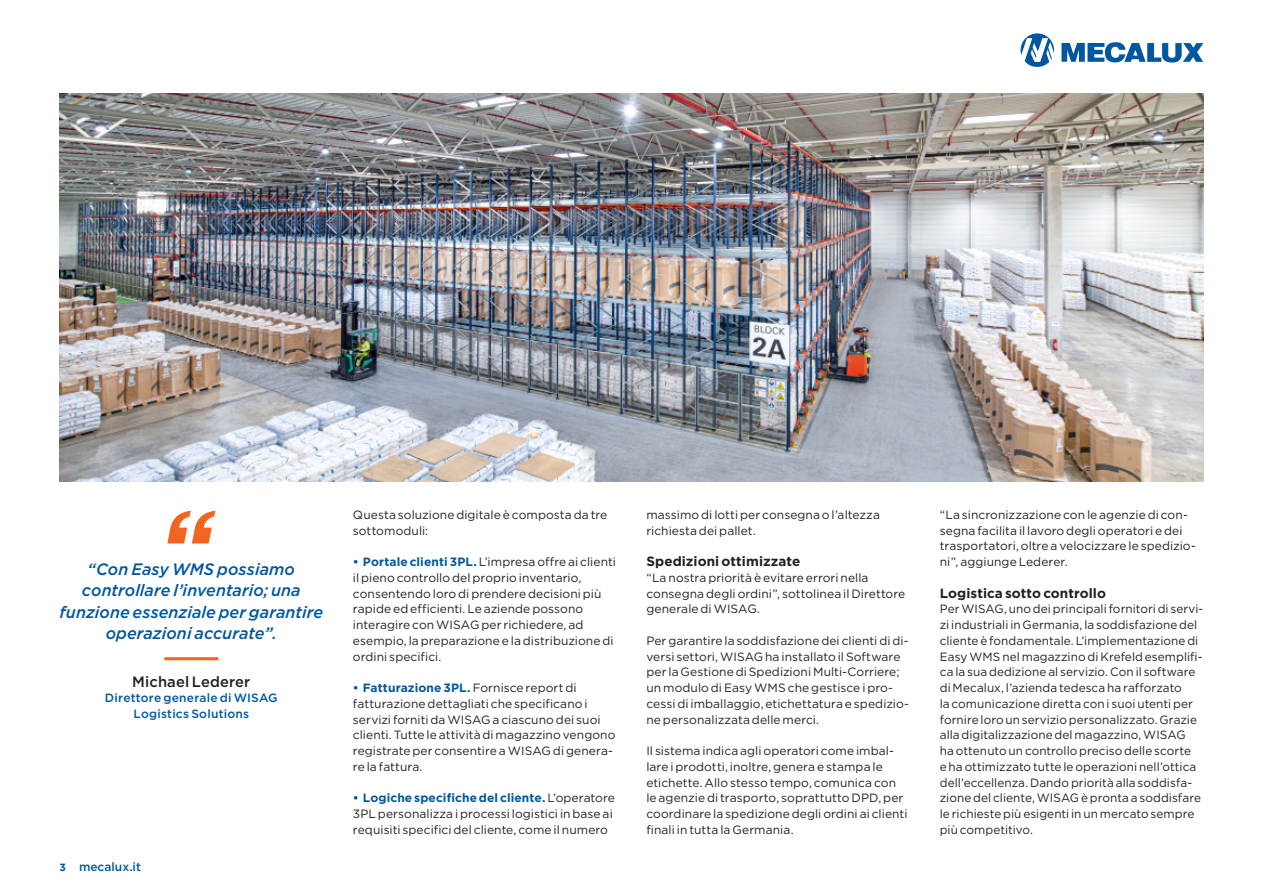
<style>
.page{position:relative;width:1263px;height:893px;background:#fff}
.page>*{position:absolute;margin:0;border:0;box-sizing:border-box;transform-origin:0 0}
.t1{font:italic 500 16.5px/21px "Gotham";letter-spacing:.005em;color:#01579f;text-align:center}
.t2{font:500 15px "Gotham";letter-spacing:.01em;color:#231f20}
.t3{font:700 13.5px "Gotham";letter-spacing:.005em;color:#231f20}
.t4{font:12px/15.8px "Gotham";letter-spacing:.005em;color:#231f20}
.t5{font:500 12px/15.8px "Gotham";letter-spacing:.015em;color:#01579f;text-align:center}
.s1{font-weight:700;font-size:10.5px}
.s2{font-weight:700;color:#01579f}
</style>
<div class="page">
<svg style="left:1020px;top:33px;width:34px;height:34px"></svg>
<svg style="left:1061px;top:42px;width:142px;height:21px"></svg>
<hr style="left:164px;top:657px;width:54px;height:3px;background:#f36421">
<svg style="left:167px;top:511px;width:48px;height:32px"></svg>
<img style="left:60px;top:94px;width:1143px;height:387px">
<h1 class="t1" style="left:60px;top:559px;width:265px">“Con Easy WMS possiamo controllare l’inventario; una funzione essenziale per garantire operazioni accurate”.</h1>
<p class="t2" style="left:132px;top:671px;width:120px">Michael Lederer</p>
<p class="t5" style="left:105px;top:690px;width:174px">Direttore generale di WISAG<br>Logistics Solutions</p>
<p class="t5" style="left:60px;top:858px;width:83px"><span class="s1">3</span> mecalux.it</p>
<p class="t4" style="left:353px;top:506px;width:256px">Questa soluzione digitale è composta da tre sottomoduli:</p>
<p class="t4" style="left:353px;top:554px;width:264px"><span class="s2">• Portale clienti 3PL.</span> L’impresa offre ai clienti il pieno controllo del proprio inventario, consentendo loro di prendere decisioni più rapide ed efficienti. Le aziende possono interagire con WISAG per richiedere, ad esempio, la preparazione e la distribuzione di ordini specifici.</p>
<p class="t4" style="left:353px;top:680px;width:264px"><span class="s2">• Fatturazione 3PL.</span> Fornisce report di fatturazione dettagliati che specificano i servizi forniti da WISAG a ciascuno dei suoi clienti. Tutte le attività di magazzino vengono registrate per consentire a WISAG di genera&shy;re la fattura.</p>
<p class="t4" style="left:353px;top:790px;width:263px"><span class="s2">• Logiche specifiche del cliente.</span> L’operatore<br>3PL personalizza i processi logistici in base ai requisiti specifici del cliente, come il numero</p>
<p class="t4" style="left:646px;top:506px;width:235px">massimo di lotti per consegna o l’altezza richiesta dei pallet.</p>
<p class="t3" style="left:646px;top:552px;width:155px">Spedizioni ottimizzate</p>
<p class="t4" style="left:646px;top:569px;width:260px">“La nostra priorità è evitare errori nella consegna degli ordini”, sottolinea il Direttore generale di WISAG.</p>
<p class="t4" style="left:646px;top:632px;width:264px">Per garantire la soddisfazione dei clienti di di&shy;versi settori, WISAG ha installato il Software per la Gestione di Spedizioni Multi-Corriere; un modulo di Easy WMS che gestisce i pro&shy;cessi di imballaggio, etichettatura e spedizio&shy;ne personalizzata delle merci.</p>
<p class="t4" style="left:646px;top:743px;width:263px">Il sistema indica agli operatori come imbal&shy;lare i prodotti, inoltre, genera e stampa le etichette. Allo stesso tempo, comunica con le agenzie di trasporto, soprattutto DPD, per coordinare la spedizione degli ordini ai clienti finali in tutta la Germania.</p>
<p class="t4" style="left:940px;top:506px;width:258px">“La sincronizzazione con le agenzie di con&shy;segna facilita il lavoro degli operatori e dei trasportatori, oltre a velocizzare le spedizio&shy;ni”, aggiunge Lederer.</p>
<p class="t3" style="left:940px;top:584px;width:168px">Logistica sotto controllo</p>
<p class="t4" style="left:940px;top:601px;width:265px">Per WISAG, uno dei principali fornitori di servi&shy;zi industriali in Germania, la soddisfazione del cliente è fondamentale. L’implementazione di Easy WMS nel magazzino di Krefeld esemplifi&shy;ca la sua dedizione al servizio. Con il software di Mecalux, l’azienda tedesca ha rafforzato<br>la comunicazione diretta con i suoi utenti per fornire loro un servizio personalizzato. Grazie alla digitalizzazione del magazzino, WISAG<br>ha ottenuto un controllo preciso delle scorte<br>e ha ottimizzato tutte le operazioni nell’ottica dell’eccellenza. Dando priorità alla soddisfa&shy;zione del cliente, WISAG è pronta a soddisfare le richieste più esigenti in un mercato sempre più competitivo.</p>
</div>
